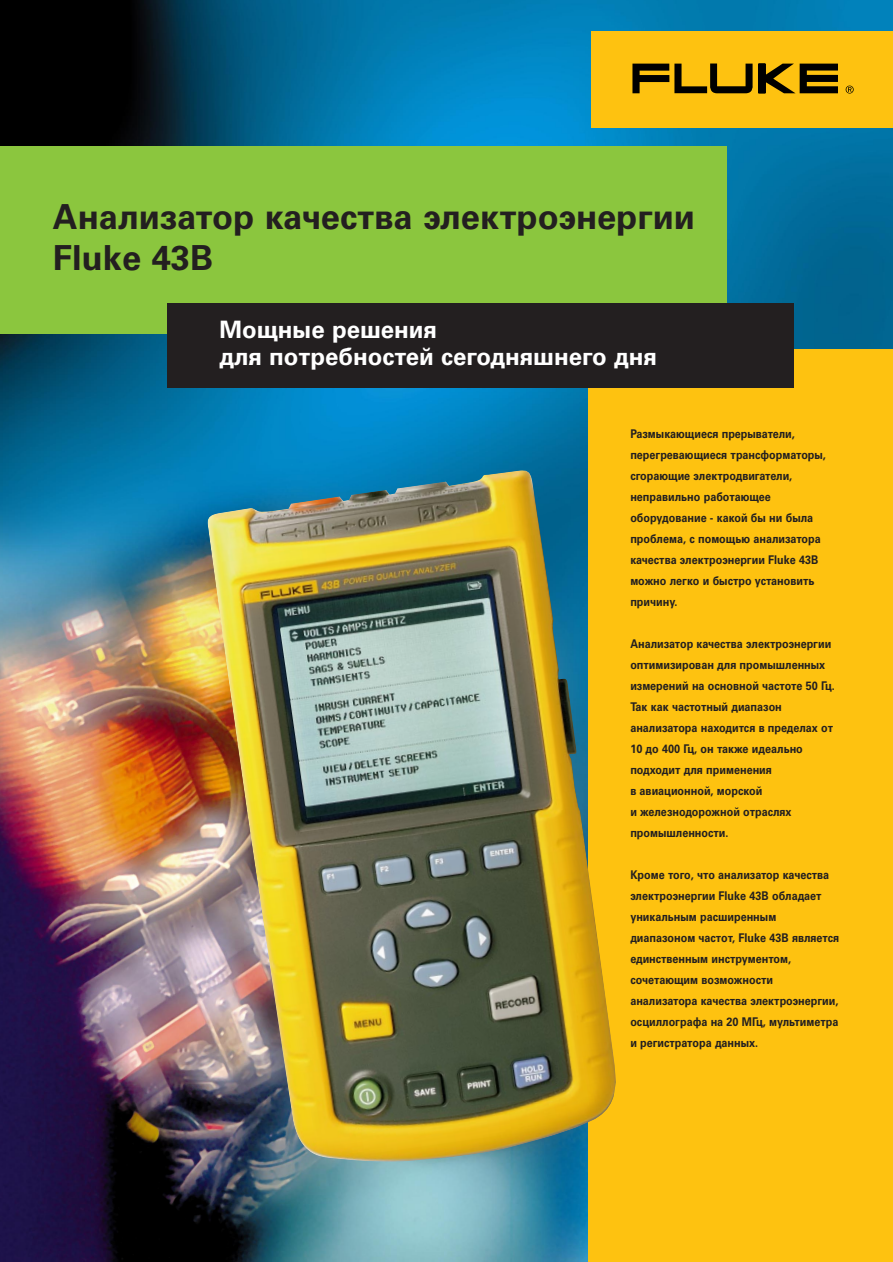
<style>
.page{position:relative;width:893px;height:1262px;background:#fff}
.page>*{position:absolute;margin:0;border:0;box-sizing:border-box;transform-origin:0 0}
.t1{font:700 34.5px/41.4px "Univers Cyr";color:#231f20}
.t2{font:700 24px/27px "Univers Cyr";color:#fff}
.t3{font:700 12px/21px "Univers Cyr";color:#231f20;scale:.9 1}
</style>
<div class="page">
<img style="left:0;top:0;width:892px;height:1261px">
<div style="left:0;top:147px;width:727px;height:187px;background:#8bc63e"></div>
<div style="left:591px;top:32px;width:301px;height:96px;background:#fec210"></div>
<svg style="left:632px;top:63px;width:206px;height:30px"></svg>
<svg style="left:845px;top:86px;width:8px;height:8px"></svg>
<div style="left:588px;top:350px;width:304px;height:911px;background:#fec210"></div>
<div style="left:167px;top:303px;width:626px;height:85px;background:#231f20"></div>
<img style="left:207px;top:470px;width:409px;height:691px">
<h1 class="t1" style="left:53px;top:199px;width:643px">Анализатор качества электроэнергии<br>Fluke 43B</h1>
<h2 class="t2" style="left:219px;top:318px;width:439px">Мощные решения<br>для потребностей сегодняшнего дня</h2>
<p class="t3" style="left:630px;top:424px;width:219px">Размыкающиеся прерыватели, перегревающиеся трансформаторы, сгорающие электродвигатели, неправильно работающее оборудование - какой бы ни была проблема, с помощью анализатора качества электроэнергии Fluke 43B можно легко и быстро установить причину.</p>
<p class="t3" style="left:630px;top:634px;width:229px">Анализатор качества электроэнергии оптимизирован для промышленных измерений на основной частоте 50 Гц.<br>Так как частотный диапазон анализатора находится в пределах от<br>10 до 400 Гц, он также идеально подходит для применения<br>в авиационной, морской<br>и железнодорожной отраслях промышленности.</p>
<p class="t3" style="left:630px;top:865px;width:233px">Кроме того, что анализатор качества электроэнергии Fluke 43B обладает уникальным расширенным диапазоном частот, Fluke 43B является единственным инструментом, сочетающим возможности анализатора качества электроэнергии, осциллографа на 20 МГц, мультиметра и регистратора данных.</p>
</div>
